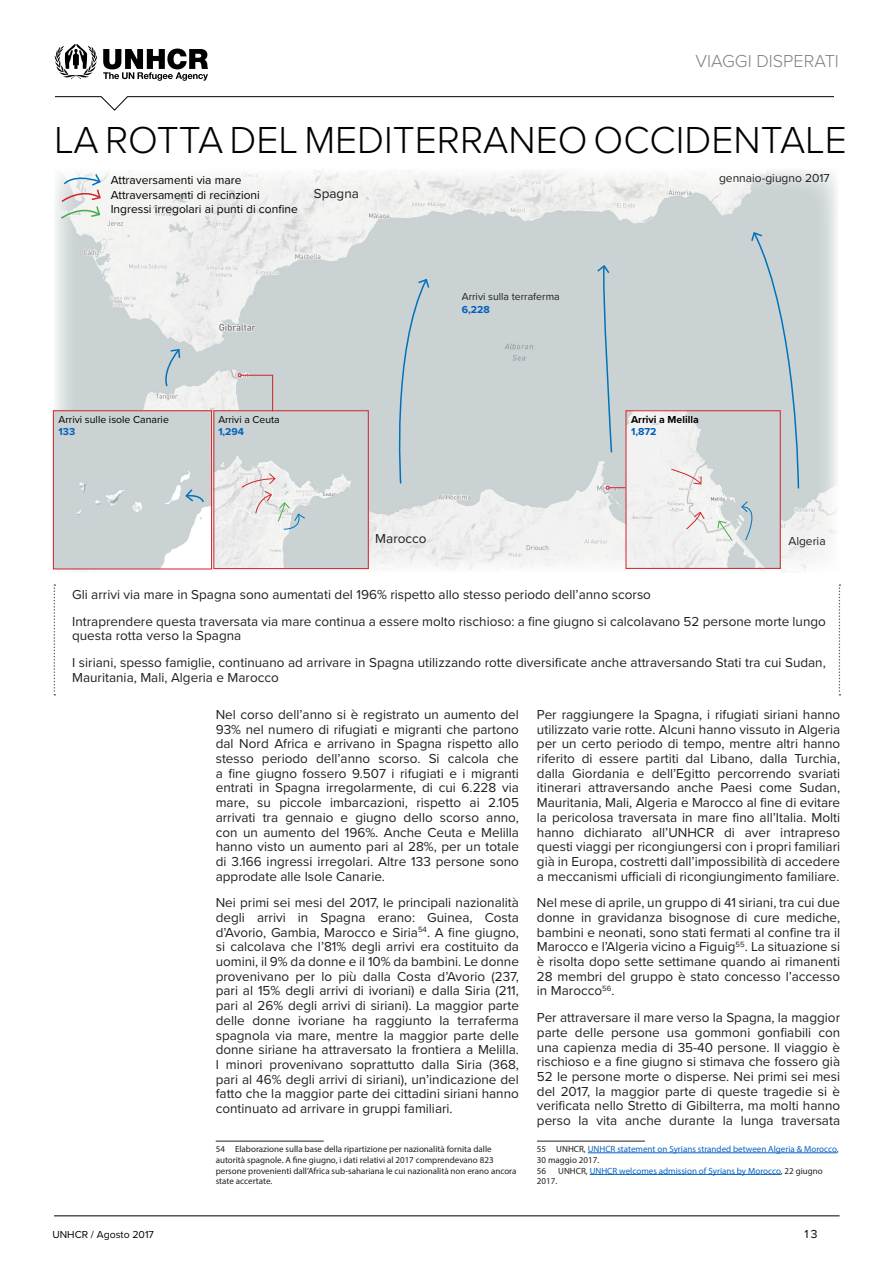
<style>
.page{position:relative;width:893px;height:1263px;background:#fff}
.page>*{position:absolute;margin:0;border:0;box-sizing:border-box;transform-origin:0 0}
.t1{font:300 39px "Proxima Nova";color:#000}
.t2{font:300 18px "Proxima Nova";color:#808285}
.t3{font:13.5px/14.7px "Proxima Nova";color:#231f20;text-align:justify}
.t4{font:12px "Proxima Nova";color:#000}
.t5{font:12px "Proxima Nova";color:#231f20}
.t6{font:10.5px "Proxima Nova";color:#000}
.t7{font:10.5px "Proxima Nova";color:#231f20}
.t8{font:700 10.5px "Proxima Nova";color:#000}
.t9{font:700 10.5px "Proxima Nova";color:#005fb9}
.t10{font:10.35px "Proxima Nova";color:#000}
.t11{font:700 10.35px "Proxima Nova";color:#005fb9}
.Footnote_text{font:9px/10.8px "Myriad Pro";color:#231f20}
.Footnote_text-2{font:9px/10.8px "Myriad Pro";color:#0563c1}
.s1{color:#231f20}
</style>
<div class="page">
<svg style="left:55px;top:96px;width:779px;height:15px"></svg>
<svg style="left:54px;top:44px;width:154px;height:37px"></svg>
<hr style="left:54px;top:1215px;width:786px;height:1px;background:#000001">
<img style="left:54px;top:171px;width:783px;height:401px">
<svg style="left:606px;top:486px;width:19px;height:4px"></svg>
<svg style="left:161px;top:348px;width:20px;height:40px"></svg>
<svg style="left:596px;top:264px;width:17px;height:190px;background:#b7c8d1"></svg>
<svg style="left:750px;top:231px;width:50px;height:259px;background:#c2cbd0"></svg>
<img style="left:216px;top:413px;width:150px;height:154px">
<svg style="left:241px;top:472px;width:65px;height:58px"></svg>
<img style="left:628px;top:413px;width:150px;height:153px">
<svg style="left:670px;top:468px;width:32px;height:17px"></svg>
<svg style="left:685px;top:511px;width:20px;height:19px"></svg>
<svg style="left:717px;top:520px;width:16px;height:21px"></svg>
<svg style="left:740px;top:500px;width:22px;height:41px"></svg>
<svg style="left:238px;top:373px;width:35px;height:39px"></svg>
<svg style="left:60px;top:172px;width:42px;height:48px"></svg>
<hr style="left:216px;top:1141px;width:108px;height:1px;background:#231f20">
<hr style="left:537px;top:1141px;width:108px;height:1px;background:#231f20">
<hr style="left:588px;top:1152px;width:249px;height:1px;background:#0563c1">
<hr style="left:590px;top:1174px;width:191px;height:1px;background:#0563c1">
<div style="left:392px;top:278px;width:38px;height:207px;background:#cad2d4"></div>
<img style="left:55px;top:413px;width:155px;height:154px">
<div style="left:53px;top:411px;width:159px;height:158px;border:1px solid #d1232a"></div>
<svg style="left:184px;top:488px;width:21px;height:15px"></svg>
<svg style="left:54px;top:584px;width:1px;height:111px"></svg>
<svg style="left:839px;top:584px;width:1px;height:111px"></svg>
<h2 class="t2" style="left:695px;top:50px;width:145px">VIAGGI DISPERATI</h2>
<p class="t1" style="left:54px;top:117px;width:794px">LA ROTTA DEL MEDITERRANEO OCCIDENTALE</p>
<p class="t4" style="left:111px;top:171px;width:132px">Attraversamenti via mare</p>
<p class="t4" style="left:111px;top:186px;width:151px">Attraversamenti di recinzioni</p>
<p class="t4" style="left:111px;top:200px;width:189px">Ingressi irregolari ai punti di confine</p>
<p class="t3" style="left:314px;top:186px;width:47px">Spagna</p>
<p class="t7" style="left:462px;top:289px;width:99px">Arrivi sulla terraferma</p>
<p class="t9" style="left:462px;top:302px;width:30px">6,228</p>
<p class="t5" style="left:719px;top:169px;width:112px">gennaio-giugno 2017</p>
<p class="t6" style="left:59px;top:411px;width:112px">Arrivi sulle isole Canarie</p>
<p class="t9" style="left:59px;top:424px;width:18px">133</p>
<p class="t10" style="left:218px;top:411px;width:63px">Arrivi a Ceuta</p>
<p class="t11" style="left:218px;top:424px;width:27px">1,294</p>
<p class="t8" style="left:631px;top:411px;width:69px">Arrivi a Melilla</p>
<p class="t9" style="left:631px;top:424px;width:27px">1,872</p>
<p class="t3" style="left:375px;top:530px;width:53px">Marocco</p>
<p class="t5" style="left:788px;top:532px;width:39px">Algeria</p>
<p class="t3" style="left:72px;top:586px;width:580px">Gli arrivi via mare in Spagna sono aumentati del 196% rispetto allo stesso periodo dell’anno scorso</p>
<p class="t3" style="left:72px;top:613px;width:755px">Intraprendere questa traversata via mare continua a essere molto rischioso: a fine giugno si calcolavano 52 persone morte lungo questa rotta verso la Spagna</p>
<p class="t3" style="left:72px;top:655px;width:755px">I siriani, spesso famiglie, continuano ad arrivare in Spagna utilizzando rotte diversificate anche attraversando Stati tra cui Sudan,<br>Mauritania, Mali, Algeria e Marocco</p>
<p class="t3" style="left:216px;top:706px;width:305px">Nel corso dell’anno si è registrato un aumento del 93% nel numero di rifugiati e migranti che partono dal Nord Africa e arrivano in Spagna rispetto allo stesso periodo dell’anno scorso. Si calcola che a fine giugno fossero 9.507 i rifugiati e i migranti entrati in Spagna irregolarmente, di cui 6.228 via mare, su piccole imbarcazioni, rispetto ai 2.105 arrivati tra gennaio e giugno dello scorso anno, con un aumento del 196%. Anche Ceuta e Melilla hanno visto un aumento pari al 28%, per un totale di 3.166 ingressi irregolari. Altre 133 persone sono approdate alle Isole Canarie.</p>
<p class="t3" style="left:216px;top:895px;width:305px">Nei primi sei mesi del 2017, le principali nazionalità degli arrivi in Spagna erano: Guinea, Costa d’Avorio, Gambia, Marocco e Siria<sup>54</sup>. A fine giugno, si calcolava che l’81% degli arrivi era costituito da uomini, il 9% da donne e il 10% da bambini. Le donne provenivano per lo più dalla Costa d’Avorio (237, pari al 15% degli arrivi di ivoriani) e dalla Siria (211, pari al 26% degli arrivi di siriani). La maggior parte delle donne ivoriane ha raggiunto la terraferma spagnola via mare, mentre la maggior parte delle donne siriane ha attraversato la frontiera a Melilla.<br>I minori provenivano soprattutto dalla Siria (368, pari al 46% degli arrivi di siriani), un’indicazione del fatto che la maggior parte dei cittadini siriani hanno continuato ad arrivare in gruppi familiari.</p>
<p class="Footnote_text" style="left:216px;top:1143px;width:302px">54 Elaborazione sulla base della ripartizione per nazionalità fornita dalle autorità spagnole. A fine giugno, i dati relativi al 2017 comprendevano 823 persone provenienti dall’Africa sub-sahariana le cui nazionalità non erano ancora state accertate.</p>
<p class="t3" style="left:537px;top:706px;width:305px">Per raggiungere la Spagna, i rifugiati siriani hanno utilizzato varie rotte. Alcuni hanno vissuto in Algeria per un certo periodo di tempo, mentre altri hanno riferito di essere partiti dal Libano, dalla Turchia, dalla Giordania e dell’Egitto percorrendo svariati itinerari attraversando anche Paesi come Sudan, Mauritania, Mali, Algeria e Marocco al fine di evitare la pericolosa traversata in mare fino all’Italia. Molti hanno dichiarato all’UNHCR di aver intrapreso questi viaggi per ricongiungersi con i propri familiari già in Europa, costretti dall’impossibilità di accedere a meccanismi ufficiali di ricongiungimento familiare.</p>
<p class="t3" style="left:537px;top:895px;width:305px">Nel mese di aprile, un gruppo di 41 siriani, tra cui due donne in gravidanza bisognose di cure mediche, bambini e neonati, sono stati fermati al confine tra il Marocco e l’Algeria vicino a Figuig<sup>55</sup>. La situazione si è risolta dopo sette settimane quando ai rimanenti 28 membri del gruppo è stato concesso l’accesso in Marocco<sup>56</sup>.</p>
<p class="t3" style="left:537px;top:1010px;width:305px">Per attraversare il mare verso la Spagna, la maggior parte delle persone usa gommoni gonfiabili con una capienza media di 35-40 persone. Il viaggio è rischioso e a fine giugno si stimava che fossero già 52 le persone morte o disperse. Nei primi sei mesi del 2017, la maggior parte di queste tragedie si è verificata nello Stretto di Gibilterra, ma molti hanno perso la vita anche durante la lunga traversata</p>
<p class="Footnote_text-2" style="left:537px;top:1143px;width:303px"><span class="s1">55 UNHCR,</span> UNHCR statement on Syrians stranded between Algeria &amp; Morocco<span class="s1">,<br>30 maggio 2017.</span></p>
<p class="Footnote_text" style="left:537px;top:1165px;width:11px">56</p>
<p class="Footnote_text-2" style="left:558px;top:1165px;width:266px"><span class="s1">UNHCR,</span> UNHCR welcomes admission of Syrians by Morocco<span class="s1">, 22 giugno</span></p>
<p class="Footnote_text" style="left:537px;top:1176px;width:22px">2017.</p>
<p class="t6" style="left:53px;top:1227px;width:103px">UNHCR / Agosto 2017</p>
<p class="t4" style="left:804px;top:1225px;width:15px">13</p>
</div>
